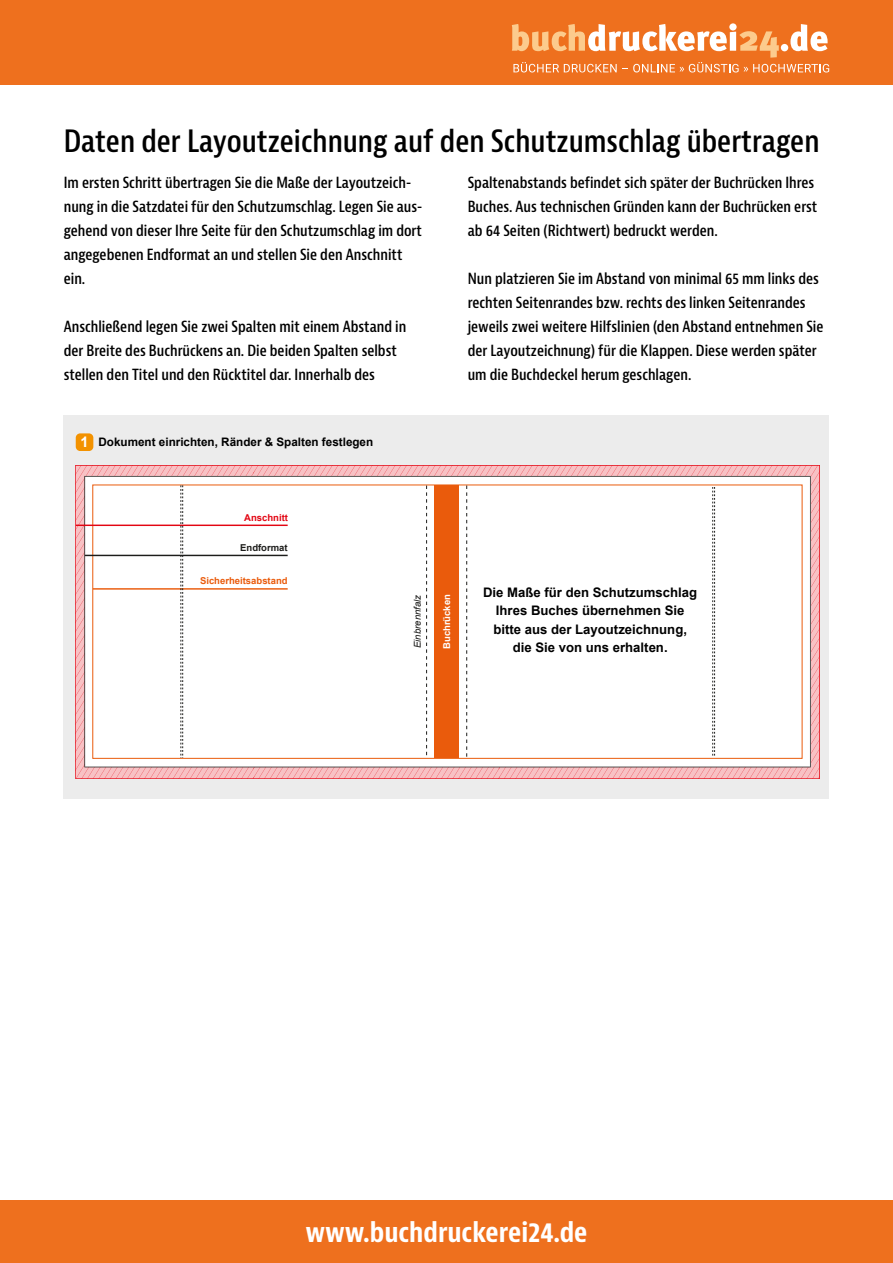
<style>
.page{position:relative;width:893px;height:1263px;background:#fff}
.page>*{position:absolute;margin:0;border:0;box-sizing:border-box;transform-origin:0 0}
.t1{font:600 condensed 30px "Bernina Sans";color:#000}
.t2{font:700 condensed 27px "Bernina Sans";color:#fff}
.t3{font:600 condensed 15px/24px "Bernina Sans";color:#000}
.t4{font:700 13.2px/18.6px "Arial";color:#000;text-align:center}
.t5{font:700 11.7px "Arial";color:#000}
.t6{font:700 9.45px "Arial";color:#ea5b0c}
.t7{font:italic 9.45px "Arial";color:#1d1d1b}
.t8{font:700 9.45px "Arial";color:#fff}
.t9{font:700 9.45px "Arial";color:#e30613}
.t10{font:700 9.45px "Arial";color:#1d1d1b}
.s1{font-size:14.55px;color:#fff}
</style>
<div class="page">
<div style="left:0;top:1200px;width:893px;height:63px;background:#ee701e"></div>
<div style="left:0;top:0;width:893px;height:85px;background:#ee701e"></div>
<svg style="left:512px;top:23px;width:317px;height:49px"></svg>
<div style="left:64px;top:416px;width:765px;height:383px;background:#ececec"></div>
<div style="left:76px;top:433px;width:17px;height:18px;background:#f39200;border-radius:4px"></div>
<svg style="left:76px;top:466px;width:743px;height:312px;fill:#f8c1c4"></svg>
<div style="left:84px;top:476px;width:727px;height:291px;background:#fff"></div>
<hr style="left:76px;top:525px;width:212px;height:1px;background:#e30613">
<hr style="left:85px;top:555px;width:203px;height:1px;background:#1d1d1b">
<hr style="left:93px;top:588px;width:195px;height:2px;background:#ea5b0c">
<svg style="left:466px;top:485px;width:1px;height:273px"></svg>
<svg style="left:426px;top:486px;width:1px;height:272px"></svg>
<svg style="left:712px;top:487px;width:3px;height:269px"></svg>
<svg style="left:181px;top:485px;width:2px;height:273px"></svg>
<div style="left:434px;top:485px;width:25px;height:273px;background:#ea5b0c"></div>
<h1 class="t1" style="left:64px;top:123px;width:757px">Daten der Layoutzeichnung auf den Schutzumschlag übertragen</h1>
<p class="t3" style="left:64px;top:171px;width:360px">Im ersten Schritt übertragen Sie die Maße der Layoutzeich&shy;nung in die Satzdatei für den Schutzumschlag. Legen Sie aus&shy;gehend von dieser Ihre Seite für den Schutzumschlag im dort angegebenen Endformat an und stellen Sie den Anschnitt ein.</p>
<p class="t3" style="left:64px;top:315px;width:344px">Anschließend legen Sie zwei Spalten mit einem Abstand in der Breite des Buchrückens an. Die beiden Spalten selbst stellen den Titel und den Rücktitel dar. Innerhalb des</p>
<p class="t5" style="left:80px;top:433px;width:294px"><span class="s1">1</span> Dokument einrichten, Ränder &amp; Spalten festlegen</p>
<p class="t3" style="left:468px;top:171px;width:351px">Spaltenabstands befindet sich später der Buchrücken Ihres<br>Buches. Aus technischen Gründen kann der Buchrücken erst ab 64 Seiten (Richtwert) bedruckt werden.</p>
<p class="t3" style="left:468px;top:267px;width:357px">Nun platzieren Sie im Abstand von minimal 65 mm links des rechten Seitenrandes bzw. rechts des linken Seitenrandes jeweils zwei weitere Hilfslinien (den Abstand entnehmen Sie der Layoutzeichnung) für die Klappen. Diese werden später um die Buchdeckel herum geschlagen.</p>
<p class="t9" style="left:244px;top:511px;width:45px">Anschnitt</p>
<p class="t10" style="left:240px;top:541px;width:49px">Endformat</p>
<p class="t6" style="left:200px;top:574px;width:89px">Sicherheitsabstand</p>
<p class="t7" style="left:411px;top:648px;width:55px;rotate:-90deg">Einbrennfalz</p>
<p class="t8" style="left:440px;top:649px;width:56px;rotate:-90deg">Buchrücken</p>
<p class="t4" style="left:483px;top:583px;width:216px">Die Maße für den Schutzumschlag<br>Ihres Buches übernehmen Sie bitte aus der Layoutzeichnung, die Sie von uns erhalten.</p>
<h2 class="t2" style="left:305px;top:1216px;width:284px">www.buchdruckerei24.de</h2>
</div>
